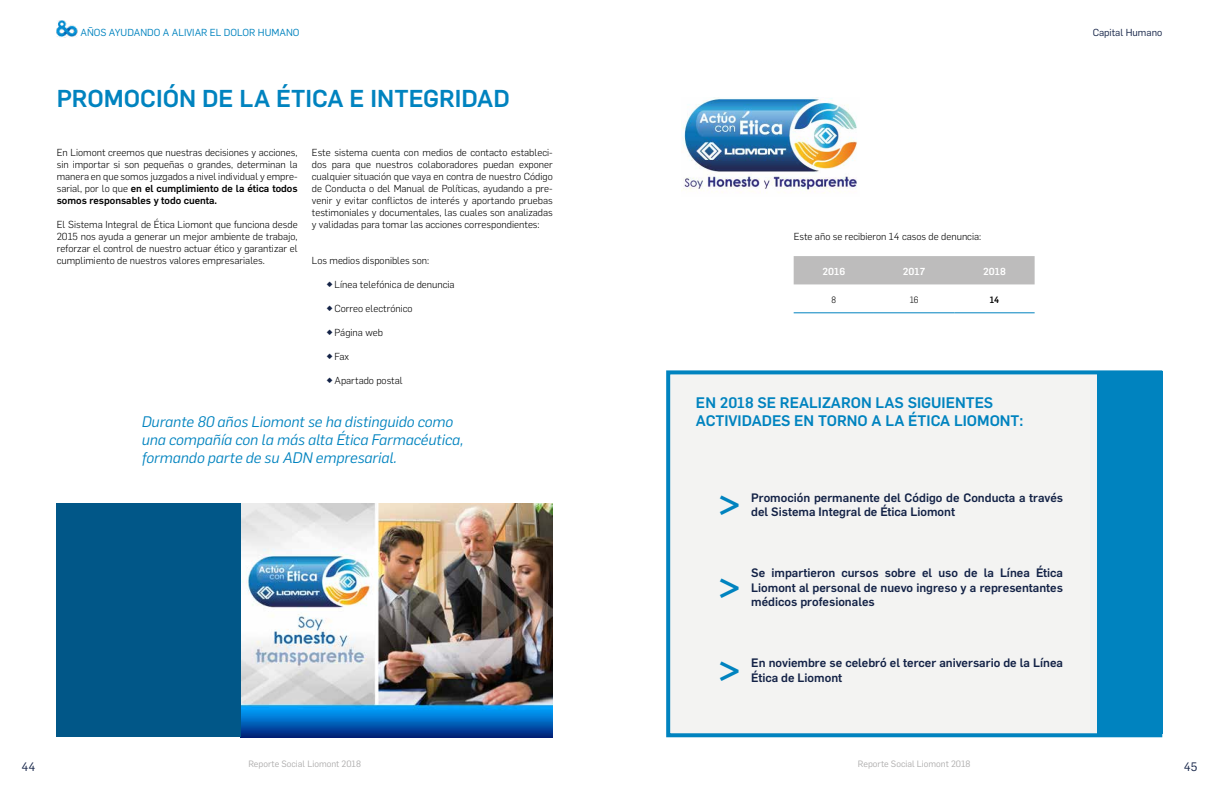
<style>
.page{position:relative;width:1219px;height:794px;background:#fff}
.page>*{position:absolute;margin:0;border:0;box-sizing:border-box;transform-origin:0 0}
.t1{font:500 40px/82.7px "Flama";color:#0083bf;text-align:justify}
.t2{font:500 24px "Flama";color:#0083bf}
.t3{font:italic 15px/18px "Flama";color:#0083bf}
.t4{font:500 15px/18px "Flama";color:#0083bf}
.t5{font:500 12px/14.4px "Flama";color:#132246}
.t6{font:12px "Flama";color:#132246}
.t7{font:300 10px/12px "Flama";color:#000;text-align:justify}
.t8{font:10px "Flama";color:#0083bf}
.t9{font:10px "Flama";color:#132246}
.t10{font:500 10px "Flama";color:#fff}
.t11{font:9px "Flama";color:#afaeae}
.t12{font:300 9px "Flama";color:#000;scale:.95 1}
.t13{font:500 9px "Flama";color:#000;scale:.95 1}
.s1{font-weight:500}
</style>
<div class="page">
<img style="left:682px;top:97px;width:175px;height:96px">
<img style="left:241px;top:503px;width:312px;height:234px">
<div style="left:57px;top:503px;width:184px;height:234px;background:#015788"></div>
<div style="left:666px;top:370px;width:496px;height:367px;background:#f3f3f2;border:4px solid #0083bf"></div>
<div style="left:794px;top:256px;width:241px;height:28px;background:#bdbcbc"></div>
<hr style="left:794px;top:312px;width:80px;height:1px;background:#0083bf">
<hr style="left:874px;top:312px;width:80px;height:1px;background:#0083bf">
<hr style="left:954px;top:312px;width:81px;height:1px;background:#0083bf">
<div style="left:1097px;top:371px;width:65px;height:362px;background:#0083bf"></div>
<img style="left:57px;top:20px;width:20px;height:18px">
<p class="t8" style="left:81px;top:26px;width:221px">AÑOS AYUDANDO A ALIVIAR EL DOLOR HUMANO</p>
<h2 class="t2" style="left:57px;top:81px;width:455px">PROMOCIÓN DE LA ÉTICA E INTEGRIDAD</h2>
<p class="t7" style="left:57px;top:146px;width:242px">En Liomont creemos que nuestras decisiones y acciones, sin importar si son pequeñas o grandes, determinan la manera en que somos juzgados a nivel individual y empre&shy;sarial, por lo que <span class="s1">en el cumplimiento de la ética todos somos responsables y todo cuenta.</span></p>
<p class="t7" style="left:57px;top:218px;width:242px">El Sistema Integral de Ética Liomont que funciona desde 2015 nos ayuda a generar un mejor ambiente de trabajo, reforzar el control de nuestro actuar ético y garantizar el cumplimiento de nuestros valores empresariales.</p>
<p class="t7" style="left:312px;top:146px;width:242px">Este sistema cuenta con medios de contacto estableci&shy;dos para que nuestros colaboradores puedan exponer cualquier situación que vaya en contra de nuestro Código de Conducta o del Manual de Políticas, ayudando a pre&shy;venir y evitar conflictos de interés y aportando pruebas testimoniales y documentales, las cuales son analizadas y validadas para tomar las acciones correspondientes:</p>
<p class="t7" style="left:312px;top:254px;width:119px">Los medios disponibles son:</p>
<p class="t7" style="left:334px;top:278px;width:122px">Línea telefónica de denuncia</p>
<p class="t7" style="left:334px;top:302px;width:80px">Correo electrónico</p>
<p class="t7" style="left:334px;top:326px;width:50px">Página web</p>
<p class="t7" style="left:334px;top:350px;width:16px">Fax</p>
<p class="t7" style="left:334px;top:374px;width:70px">Apartado postal</p>
<h3 class="t3" style="left:142px;top:412px;width:323px">Durante 80 años Liomont se ha distinguido como una compañía con la más alta Ética Farmacéutica, formando parte de su ADN empresarial.</h3>
<p class="t9" style="left:1093px;top:25px;width:71px">Capital Humano</p>
<p class="t7" style="left:794px;top:230px;width:189px">Este año se recibieron 14 casos de denuncia:</p>
<p class="t10" style="left:822px;top:264px;width:24px">2016</p>
<p class="t10" style="left:903px;top:264px;width:24px">2017</p>
<p class="t10" style="left:983px;top:264px;width:24px">2018</p>
<p class="t12" style="left:831px;top:294px;width:6px">8</p>
<p class="t12" style="left:910px;top:294px;width:11px">16</p>
<p class="t13" style="left:990px;top:293px;width:11px">14</p>
<h3 class="t4" style="left:696px;top:393px;width:329px">EN 2018 SE REALIZARON LAS SIGUIENTES<br>ACTIVIDADES EN TORNO A LA ÉTICA LIOMONT:</h3>
<h1 class="t1" style="left:718px;top:460px;width:24px">&gt; &gt; &gt;</h1>
<p class="t5" style="left:751px;top:489px;width:313px">Promoción permanente del Código de Conducta a través del Sistema Integral de Ética Liomont</p>
<p class="t5" style="left:751px;top:565px;width:313px;text-align:justify">Se impartieron cursos sobre el uso de la Línea Ética Liomont al personal de nuevo ingreso y a representantes médicos profesionales</p>
<p class="t5" style="left:751px;top:655px;width:313px">En noviembre se celebró el tercer aniversario de la Línea<br>Ética de Liomont</p>
<p class="t11" style="left:248px;top:757px;width:114px">Reporte Social Liomont 2018</p>
<p class="t11" style="left:858px;top:757px;width:114px">Reporte Social Liomont 2018</p>
<p class="t6" style="left:21px;top:759px;width:15px">44</p>
<p class="t6" style="left:1184px;top:759px;width:15px">45</p>
</div>
